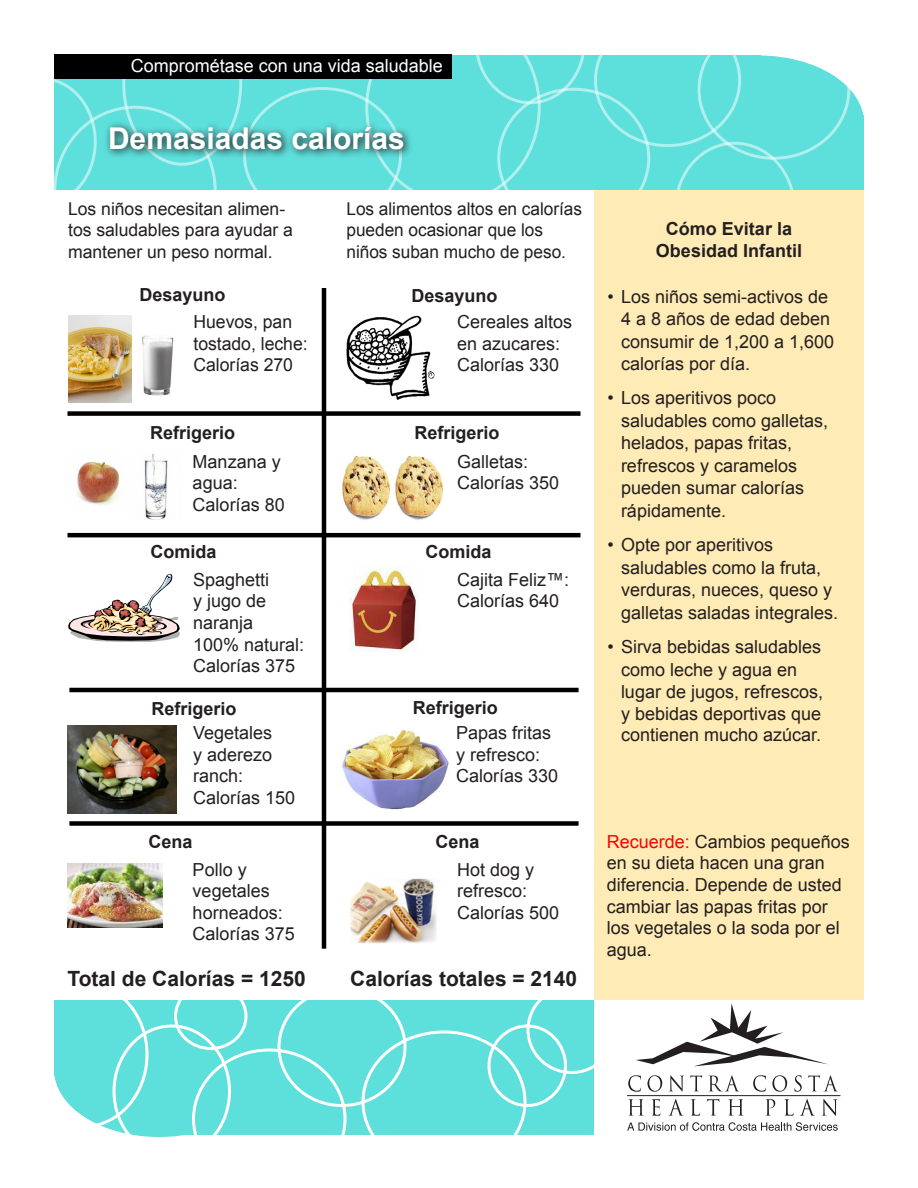
<style>
.page{position:relative;width:918px;height:1188px;background:#fff}
.page>*{position:absolute;margin:0;border:0;box-sizing:border-box;transform-origin:0 0}
.t1{font:700 30px "Arial";color:#fff}
.t2{font:700 21px "Arial";color:#231f20}
.t3{font:18px/21.6px "Arial";color:#231f20}
.t4{font:700 18px/21.6px "Arial";color:#231f20;text-align:center}
.t5{font:18px "Arial";color:#fff}
.t6{font:17.7px/21.5px "Arial";letter-spacing:-.005em;color:#231f20}
.s1{color:#f00}
</style>
<div class="page">
<div style="left:54px;top:1002px;width:210px;height:135px;background:#5ddfdb;border-radius:50%"></div>
<div style="left:138px;top:1000px;width:456px;height:136px;background:#5ddfdb"></div>
<div style="left:54px;top:1000px;width:106px;height:76px;background:#5ddfdb"></div>
<svg style="left:192px;top:1048px;width:154px;height:88px"></svg>
<div style="left:278px;top:987px;width:128px;height:120px;border:3px solid #fff;border-radius:50%"></div>
<div style="left:488px;top:1024px;width:79px;height:83px;border:3px solid #fff;border-radius:50%"></div>
<div style="left:20px;top:981px;width:128px;height:147px;border:3px solid #fff;border-radius:50%"></div>
<div style="left:112px;top:1024px;width:119px;height:134px;border:3px solid #fff;border-radius:50%"></div>
<div style="left:362px;top:1030px;width:164px;height:143px;border:3px solid #fff;border-radius:50%"></div>
<div style="left:526px;top:986px;width:90px;height:88px;border:3px solid #fff;border-radius:50%"></div>
<div style="left:174px;top:982px;width:74px;height:68px;border:3px solid #fff;border-radius:50%"></div>
<div style="left:54px;top:56px;width:706px;height:134px;background:#5ddfdb"></div>
<div style="left:654px;top:56px;width:210px;height:134px;background:#5ddfdb;border-radius:50%"></div>
<div style="left:758px;top:116px;width:106px;height:75px;background:#5ddfdb"></div>
<div style="left:594px;top:13px;width:147px;height:134px;border:3px solid #fff;border-radius:50%"></div>
<div style="left:698px;top:20px;width:152px;height:140px;border:3px solid #fff;border-radius:50%"></div>
<svg style="left:475px;top:55px;width:111px;height:49px"></svg>
<div style="left:122px;top:1px;width:120px;height:165px;border:3px solid #fff;border-radius:50%"></div>
<div style="left:497px;top:88px;width:153px;height:141px;border:3px solid #fff;border-radius:50%"></div>
<svg style="left:54px;top:78px;width:43px;height:112px"></svg>
<div style="left:594px;top:190px;width:270px;height:810px;background:#ffebb5"></div>
<svg style="left:628px;top:1075px;width:13px;height:17px"></svg>
<svg style="left:647px;top:1075px;width:15px;height:17px"></svg>
<svg style="left:669px;top:1075px;width:15px;height:17px"></svg>
<svg style="left:690px;top:1075px;width:12px;height:16px"></svg>
<svg style="left:709px;top:1075px;width:29px;height:16px"></svg>
<svg style="left:753px;top:1075px;width:13px;height:17px"></svg>
<svg style="left:772px;top:1075px;width:15px;height:17px"></svg>
<svg style="left:795px;top:1075px;width:7px;height:17px"></svg>
<svg style="left:808px;top:1075px;width:29px;height:16px"></svg>
<hr style="left:627px;top:1095px;width:213px;height:1px;background:#231f20">
<svg style="left:636px;top:1003px;width:192px;height:63px"></svg>
<svg style="left:628px;top:1099px;width:16px;height:17px"></svg>
<svg style="left:652px;top:1099px;width:8px;height:17px"></svg>
<svg style="left:668px;top:1099px;width:15px;height:17px"></svg>
<svg style="left:691px;top:1099px;width:9px;height:17px"></svg>
<svg style="left:707px;top:1099px;width:12px;height:17px"></svg>
<svg style="left:728px;top:1099px;width:16px;height:17px"></svg>
<svg style="left:766px;top:1099px;width:9px;height:17px"></svg>
<svg style="left:784px;top:1099px;width:10px;height:17px"></svg>
<svg style="left:800px;top:1099px;width:15px;height:17px"></svg>
<svg style="left:822px;top:1099px;width:15px;height:17px"></svg>
<svg style="left:627px;top:1122px;width:211px;height:9px"></svg>
<svg style="left:106px;top:120px;width:305px;height:39px"></svg>
<img style="left:350px;top:567px;width:68px;height:84px">
<img style="left:350px;top:878px;width:87px;height:66px">
<img style="left:68px;top:315px;width:63px;height:87px">
<img style="left:142px;top:335px;width:32px;height:61px">
<img style="left:68px;top:725px;width:108px;height:88px">
<img style="left:68px;top:574px;width:112px;height:68px">
<img style="left:76px;top:462px;width:48px;height:44px">
<img style="left:141px;top:454px;width:27px;height:66px">
<img style="left:67px;top:864px;width:96px;height:64px">
<img style="left:342px;top:730px;width:107px;height:80px">
<hr style="left:322px;top:288px;width:4px;height:661px;background:#000">
<div style="left:68px;top:411px;width:512px;height:5px;background:#000"></div>
<hr style="left:68px;top:533px;width:512px;height:4px;background:#000">
<hr style="left:69px;top:688px;width:510px;height:4px;background:#000">
<div style="left:69px;top:821px;width:510px;height:5px;background:#000"></div>
<div style="left:54px;top:54px;width:397px;height:24px;background:#000"></div>
<img style="left:346px;top:315px;width:89px;height:85px">
<img style="left:342px;top:455px;width:49px;height:65px">
<img style="left:395px;top:455px;width:49px;height:65px">
<p class="t5" style="left:131px;top:54px;width:314px">Comprométase con una vida saludable</p>
<p class="t1" style="left:108px;top:118px;width:298px">Demasiadas calorías</p>
<p class="t1" style="left:189px;top:121px;width:267px">Kid Sized Portions</p>
<p class="t6" style="left:68px;top:199px;width:226px">Los niños necesitan alimen&shy;tos saludables para ayudar a mantener un peso normal.</p>
<p class="t6" style="left:346px;top:199px;width:237px">Los alimentos altos en calorías pueden ocasionar que los niños suban mucho de peso.</p>
<p class="t4" style="left:140px;top:285px;width:88px">Desayuno</p>
<p class="t4" style="left:411px;top:285px;width:88px">Desayuno</p>
<p class="t3" style="left:193px;top:311px;width:116px">Huevos, pan tostado, leche:</p>
<p class="t3" style="left:193px;top:354px;width:101px">Calorías 270</p>
<p class="t3" style="left:457px;top:311px;width:116px">Cereales altos en azucares:<br>Calorías 330</p>
<p class="t4" style="left:150px;top:422px;width:87px">Refrigerio</p>
<p class="t4" style="left:414px;top:422px;width:87px">Refrigerio</p>
<p class="t3" style="left:193px;top:451px;width:94px">Manzana y agua:<br>Calorías 80</p>
<p class="t3" style="left:457px;top:451px;width:104px">Galletas:<br>Calorías 350</p>
<p class="t4" style="left:151px;top:542px;width:68px">Comida</p>
<p class="t4" style="left:425px;top:542px;width:68px">Comida</p>
<p class="t3" style="left:193px;top:569px;width:113px">Spaghetti<br>y jugo de naranja<br>100% natural:<br>Calorías 375</p>
<p class="t3" style="left:457px;top:569px;width:114px">Cajita Feliz™:<br>Calorías 640</p>
<p class="t4" style="left:152px;top:699px;width:87px">Refrigerio</p>
<p class="t4" style="left:413px;top:697px;width:87px">Refrigerio</p>
<p class="t3" style="left:193px;top:722px;width:104px">Vegetales<br>y aderezo ranch:<br>Calorías 150</p>
<p class="t3" style="left:456px;top:722px;width:104px">Papas fritas y refresco:<br>Calorías 330</p>
<p class="t4" style="left:149px;top:832px;width:46px">Cena</p>
<p class="t4" style="left:435px;top:832px;width:46px">Cena</p>
<p class="t3" style="left:193px;top:859px;width:104px">Pollo y vegetales horneados:<br>Calorías 375</p>
<p class="t3" style="left:457px;top:859px;width:104px">Hot dog y refresco:<br>Calorías 500</p>
<p class="t2" style="left:68px;top:964px;width:240px">Total de Calorías = 1250</p>
<p class="t2" style="left:350px;top:965px;width:229px">Calorías totales = 2140</p>
<p class="t4" style="left:656px;top:219px;width:148px">Cómo Evitar la<br>Obesidad Infantil</p>
<p class="t3" style="left:621px;top:285px;width:215px;line-height:22.5px;text-indent:-14px">• Los niños semi-activos de<br>4 a 8 años de edad deben consumir de 1,200 a 1,600 calorías por día.</p>
<p class="t3" style="left:621px;top:387px;width:209px;line-height:22.5px;text-indent:-14px">• Los aperitivos poco saludables como galletas, helados, papas fritas, refrescos y caramelos pueden sumar calorías rápidamente.</p>
<p class="t3" style="left:621px;top:534px;width:219px;line-height:22.5px;text-indent:-14px">• Opte por aperitivos saludables como la fruta, verduras, nueces, queso y galletas saladas integrales.</p>
<p class="t3" style="left:621px;top:636px;width:204px;line-height:22px;text-indent:-14px">• Sirva bebidas saludables como leche y agua en lugar de jugos, refrescos, y bebidas deportivas que contienen mucho azúcar.</p>
<p class="t3" style="left:607px;top:831px;width:244px"><span class="s1">Recuerde:</span> Cambios pequeños en su dieta hacen una gran diferencia. Depende de usted cambiar las papas fritas por los vegetales o la soda por el agua.</p>
</div>
